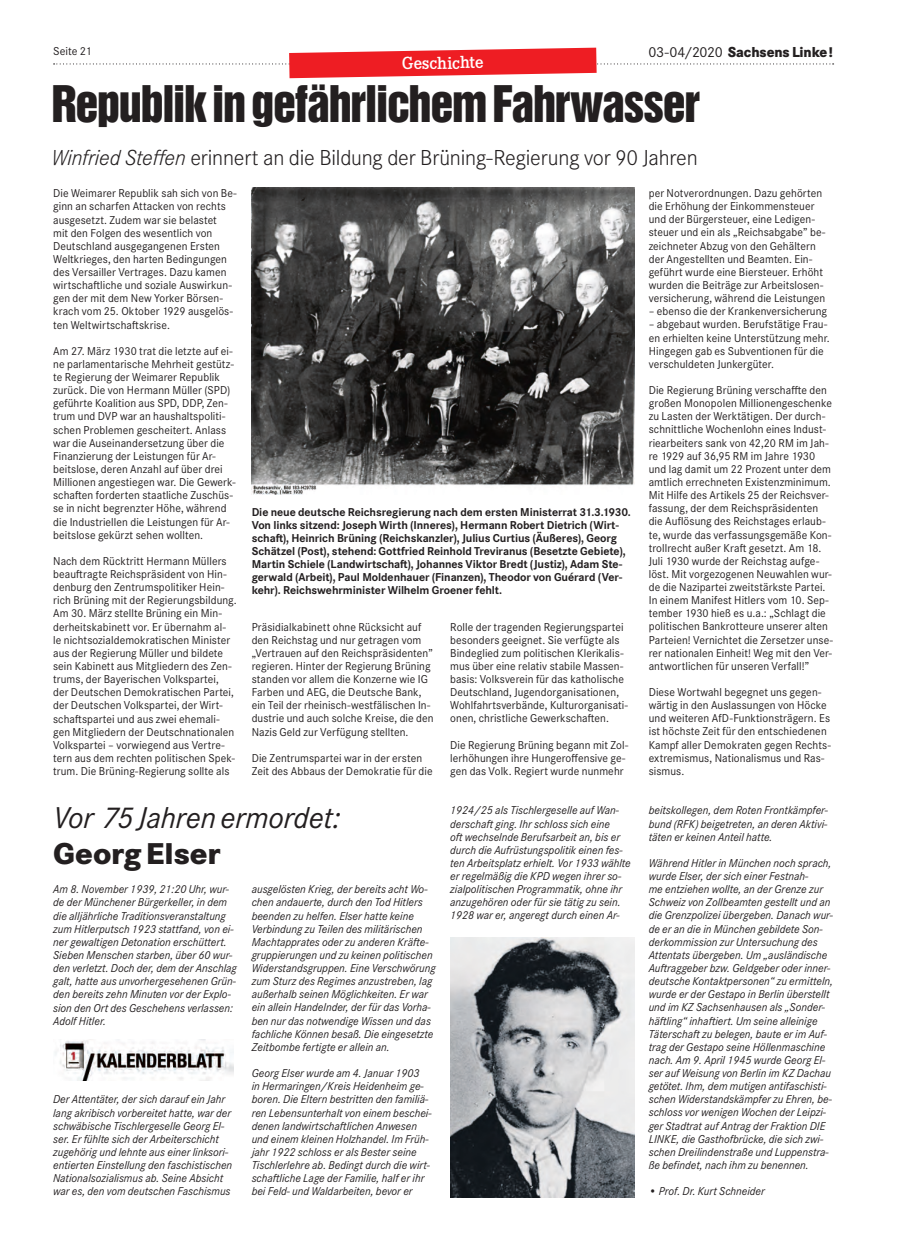
<style>
.page{position:relative;width:904px;height:1241px;background:#fff}
.page>*{position:absolute;margin:0;border:0;box-sizing:border-box;transform-origin:0 0}
.t1{font:46.25px "Helvetica Inserat";letter-spacing:-.03em;color:#231f20}
.t2{font:italic 31.25px/36.2px "Corporate S Pro";letter-spacing:-.005em;color:#231f20}
.t3{font:300 22.5px "Corporate S Pro";letter-spacing:-.01em;color:#231f20}
.t4{font:600 18.12px "Corporate E Pro";color:#fff}
.t5{font:800 15px "Corporate S Pro";letter-spacing:-.01em;color:#231f20;scale:.92 1}
.t6{font:11.88px/13.1px "Corporate S Pro";letter-spacing:.005em;color:#231f20}
.t7{font:italic 11.88px/13.1px "Corporate S Pro";color:#231f20}
.t8{font:700 11.88px/13.1px "Corporate S Pro";letter-spacing:-.005em;color:#231f20}
.s1{font-weight:400}
.s2{font-style:italic}
.s3{font-weight:800;font-style:normal}
</style>
<div class="page">
<img style="left:55px;top:1039px;width:178px;height:41px">
<img style="left:450px;top:937px;width:184px;height:260px">
<svg style="left:54px;top:48px;width:779px;height:30px"></svg>
<img style="left:252px;top:188px;width:382px;height:307px">
<p class="t6" style="left:53px;top:43px;width:40px">Seite 21</p>
<p class="t5" style="left:648px;top:40px;width:202px"><span class="s1">03-04/2020</span> Sachsens Linke!</p>
<p class="t4" style="left:402px;top:51px;width:83px;rotate:-1deg">Geschichte</p>
<p class="t1" style="left:51px;top:77px;width:650px">Republik in gefährlichem Fahrwasser</p>
<p class="t3" style="left:51px;top:142px;width:648px"><span class="s2">Winfried Steffen</span> erinnert an die Bildung der Brüning-Regierung vor 90 Jahren</p>
<p class="t6" style="left:53px;top:186px;width:185px">Die Weimarer Republik sah sich von Be&shy;ginn an scharfen Attacken von rechts ausgesetzt. Zudem war sie belastet<br>mit den Folgen des wesentlich von Deutschland ausgegangenen Ersten Weltkrieges, den harten Bedingungen des Versailler Vertrages. Dazu kamen wirtschaftliche und soziale Auswirkun&shy;gen der mit dem New Yorker Börsen&shy;krach vom 25. Oktober 1929 ausgelös&shy;ten Weltwirtschaftskrise.</p>
<p class="t6" style="left:53px;top:343px;width:184px">Am 27. März 1930 trat die letzte auf ei&shy;ne parlamentarische Mehrheit gestütz&shy;te Regierung der Weimarer Republik zurück. Die von Hermann Müller (SPD) geführte Koalition aus SPD, DDP, Zen&shy;trum und DVP war an haushaltspoliti&shy;schen Problemen gescheitert. Anlass war die Auseinandersetzung über die Finanzierung der Leistungen für Ar&shy;beitslose, deren Anzahl auf über drei Millionen angestiegen war. Die Gewerk&shy;schaften forderten staatliche Zuschüs&shy;se in nicht begrenzter Höhe, während die Industriellen die Leistungen für Ar&shy;beitslose gekürzt sehen wollten.</p>
<p class="t6" style="left:53px;top:553px;width:185px">Nach dem Rücktritt Hermann Müllers beauftragte Reichspräsident von Hin&shy;denburg den Zentrumspolitiker Hein&shy;rich Brüning mit der Regierungsbildung.<br>Am 30. März stellte Brüning ein Min&shy;derheitskabinett vor. Er übernahm al&shy;le nichtsozialdemokratischen Minister aus der Regierung Müller und bildete sein Kabinett aus Mitgliedern des Zen&shy;trums, der Bayerischen Volkspartei, der Deutschen Demokratischen Partei, der Deutschen Volkspartei, der Wirt&shy;schaftspartei und aus zwei ehemali&shy;gen Mitgliedern der Deutschnationalen Volkspartei – vorwiegend aus Vertre&shy;tern aus dem rechten politischen Spek&shy;trum. Die Brüning-Regierung sollte als</p>
<p class="t8" style="left:252px;top:504px;width:380px">Die neue deutsche Reichsregierung nach dem ersten Ministerrat 31.3.1930.<br>Von links sitzend: Joseph Wirth (Inneres), Hermann Robert Dietrich (Wirt&shy;schaft), Heinrich Brüning (Reichskanzler), Julius Curtius (Äußeres), Georg Schätzel (Post), stehend: Gottfried Reinhold Treviranus (Besetzte Gebiete), Martin Schiele (Landwirtschaft), Johannes Viktor Bredt (Justiz), Adam Ste&shy;gerwald (Arbeit), Paul Moldenhauer (Finanzen), Theodor von Guérard (Ver&shy;kehr). Reichswehrminister Wilhelm Groener fehlt.</p>
<p class="t6" style="left:252px;top:619px;width:183px">Präsidialkabinett ohne Rücksicht auf den Reichstag und nur getragen vom „Vertrauen auf den Reichspräsidenten” regieren. Hinter der Regierung Brüning standen vor allem die Konzerne wie IG Farben und AEG, die Deutsche Bank, ein Teil der rheinisch-westfälischen In&shy;dustrie und auch solche Kreise, die den Nazis Geld zur Verfügung stellten.</p>
<p class="t6" style="left:252px;top:750px;width:182px">Die Zentrumspartei war in der ersten<br>Zeit des Abbaus der Demokratie für die</p>
<p class="t6" style="left:450px;top:619px;width:179px">Rolle der tragenden Regierungspartei besonders geeignet. Sie verfügte als Bindeglied zum politischen Klerikalis&shy;mus über eine relativ stabile Massen&shy;basis: Volksverein für das katholische Deutschland, Jugendorganisationen, Wohlfahrtsverbände, Kulturorganisati&shy;onen, christliche Gewerkschaften.</p>
<p class="t6" style="left:450px;top:737px;width:180px">Die Regierung Brüning begann mit Zol&shy;lerhöhungen ihre Hungeroffensive ge&shy;gen das Volk. Regiert wurde nunmehr</p>
<p class="t6" style="left:648px;top:186px;width:178px">per Notverordnungen. Dazu gehörten die Erhöhung der Einkommensteuer und der Bürgersteuer, eine Ledigen&shy;steuer und ein als „Reichsabgabe” be&shy;zeichneter Abzug von den Gehältern der Angestellten und Beamten. Ein&shy;geführt wurde eine Biersteuer. Erhöht wurden die Beiträge zur Arbeitslosen&shy;versicherung, während die Leistungen</p>
<p class="t6" style="left:648px;top:304px;width:180px">– ebenso die der Krankenversicherung</p>
<p class="t6" style="left:648px;top:317px;width:182px">– abgebaut wurden. Berufstätige Frau&shy;en erhielten keine Unterstützung mehr.<br>Hingegen gab es Subventionen für die verschuldeten Junkergüter.</p>
<p class="t6" style="left:648px;top:382px;width:186px">Die Regierung Brüning verschaffte den großen Monopolen Millionengeschenke zu Lasten der Werktätigen. Der durch&shy;schnittliche Wochenlohn eines Indust&shy;riearbeiters sank von 42,20 RM im Jah&shy;re 1929 auf 36,95 RM im Jahre 1930 und lag damit um 22 Prozent unter dem amtlich errechneten Existenzminimum.<br>Mit Hilfe des Artikels 25 der Reichsver&shy;fassung, der dem Reichspräsidenten die Auflösung des Reichstages erlaub&shy;te, wurde das verfassungsgemäße Kon&shy;trollrecht außer Kraft gesetzt. Am 18.<br>Juli 1930 wurde der Reichstag aufge&shy;löst. Mit vorgezogenen Neuwahlen wur&shy;de die Nazipartei zweitstärkste Partei.<br>In einem Manifest Hitlers vom 10. Sep&shy;tember 1930 hieß es u.a.: „Schlagt die politischen Bankrotteure unserer alten Parteien! Vernichtet die Zersetzer unse&shy;rer nationalen Einheit! Weg mit den Ver&shy;antwortlichen für unseren Verfall!”</p>
<p class="t6" style="left:648px;top:684px;width:184px">Diese Wortwahl begegnet uns gegen&shy;wärtig in den Auslassungen von Höcke und weiteren AfD-Funktionsträgern. Es ist höchste Zeit für den entschiedenen Kampf aller Demokraten gegen Rechts&shy;extremismus, Nationalismus und Ras&shy;sismus.</p>
<p class="t2" style="left:53px;top:797px;width:289px">Vor 75 Jahren ermordet:<br><span class="s3">Georg Elser</span></p>
<p class="t7" style="left:53px;top:881px;width:185px">Am 8. November 1939, 21:20 Uhr, wur&shy;de der Münchener Bürgerkeller, in dem die alljährliche Traditionsveranstaltung zum Hitlerputsch 1923 stattfand, von ei&shy;ner gewaltigen Detonation erschüttert.<br>Sieben Menschen starben, über 60 wur&shy;den verletzt. Doch der, dem der Anschlag galt, hatte aus unvorhergesehenen Grün&shy;den bereits zehn Minuten vor der Explo&shy;sion den Ort des Geschehens verlassen:<br>Adolf Hitler.</p>
<p class="t7" style="left:53px;top:1091px;width:180px">Der Attentäter, der sich darauf ein Jahr lang akribisch vorbereitet hatte, war der schwäbische Tischlergeselle Georg El&shy;ser. Er fühlte sich der Arbeiterschicht zugehörig und lehnte aus einer linksori&shy;entierten Einstellung den faschistischen Nationalsozialismus ab. Seine Absicht war es, den vom deutschen Faschismus</p>
<p class="t7" style="left:252px;top:881px;width:186px">ausgelösten Krieg, der bereits acht Wo&shy;chen andauerte, durch den Tod Hitlers beenden zu helfen. Elser hatte keine Verbindung zu Teilen des militärischen Machtapprates oder zu anderen Kräfte&shy;gruppierungen und zu keinen politischen Widerstandsgruppen. Eine Verschwörung zum Sturz des Regimes anzustreben, lag außerhalb seinen Möglichkeiten. Er war ein allein Handelnder, der für das Vorha&shy;ben nur das notwendige Wissen und das fachliche Können besaß. Die eingesetzte Zeitbombe fertigte er allein an.</p>
<p class="t7" style="left:252px;top:1065px;width:181px">Georg Elser wurde am 4. Januar 1903<br>in Hermaringen/Kreis Heidenheim ge&shy;boren. Die Eltern bestritten den familiä&shy;ren Lebensunterhalt von einem beschei&shy;denen landwirtschaftlichen Anwesen und einem kleinen Holzhandel. Im Früh&shy;jahr 1922 schloss er als Bester seine Tischlerlehre ab. Bedingt durch die wirt&shy;schaftliche Lage der Familie, half er ihr bei Feld- und Waldarbeiten, bevor er</p>
<p class="t7" style="left:450px;top:803px;width:182px">1924/25 als Tischlergeselle auf Wan&shy;derschaft ging. Ihr schloss sich eine<br>oft wechselnde Berufsarbeit an, bis er durch die Aufrüstungspolitik einen fes&shy;ten Arbeitsplatz erhielt. Vor 1933 wählte er regelmäßig die KPD wegen ihrer so&shy;zialpolitischen Programmatik, ohne ihr anzugehören oder für sie tätig zu sein.<br>1928 war er, angeregt durch einen Ar-</p>
<p class="t7" style="left:648px;top:803px;width:181px;text-align:justify">beitskollegen, dem Roten Frontkämpfer&shy;bund (RFK) beigetreten, an deren Aktivi&shy;täten er keinen Anteil hatte.</p>
<p class="t7" style="left:648px;top:855px;width:186px">Während Hitler in München noch sprach, wurde Elser, der sich einer Festnah-<br>me entziehen wollte, an der Grenze zur Schweiz von Zollbeamten gestellt und an die Grenzpolizei übergeben. Danach wur&shy;de er an die in München gebildete Son&shy;derkommission zur Untersuchung des Attentats übergeben. Um „ausländische Auftraggeber bzw. Geldgeber oder inner&shy;deutsche Kontaktpersonen“ zu ermitteln, wurde er der Gestapo in Berlin überstellt und im KZ Sachsenhausen als „Sonder&shy;häftling“ inhaftiert. Um seine alleinige Täterschaft zu belegen, baute er im Auf&shy;trag der Gestapo seine Höllenmaschine nach. Am 9. April 1945 wurde Georg El&shy;ser auf Weisung von Berlin im KZ Dachau getötet. Ihm, dem mutigen antifaschisti&shy;schen Widerstandskämpfer zu Ehren, be&shy;schloss vor wenigen Wochen der Leipzi&shy;ger Stadtrat auf Antrag der Fraktion DIE LINKE, die Gasthofbrücke, die sich zwi&shy;schen Dreilindenstraße und Luppenstra&shy;ße befindet, nach ihm zu benennen.</p>
<p class="t7" style="left:648px;top:1183px;width:118px">• Prof. Dr. Kurt Schneider</p>
</div>
